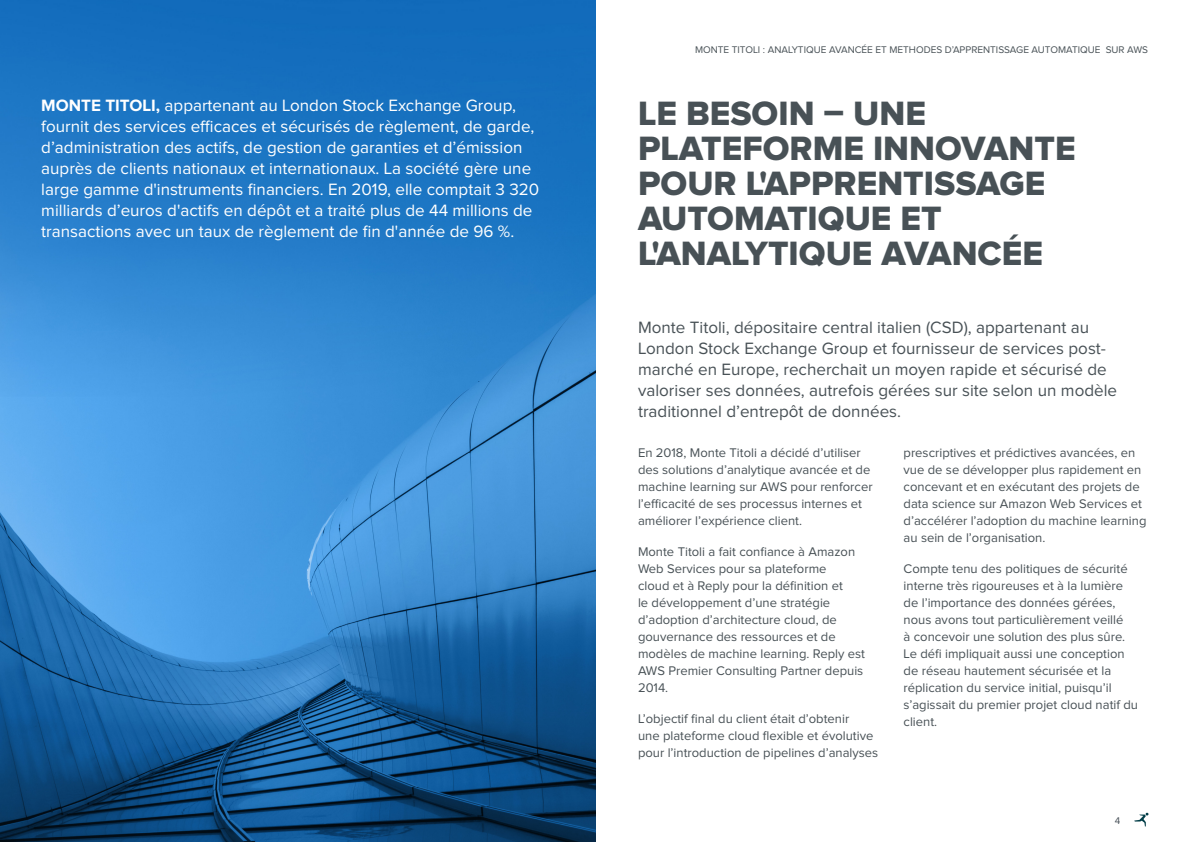
<style>
.page{position:relative;width:1191px;height:842px;background:#fff}
.page>*{position:absolute;margin:0;border:0;box-sizing:border-box;transform-origin:0 0}
.TITLE_35_grey{font:35px/35px "Proxima Nova Extrabld";color:#485156}
.Company_text_grey{font:17px/21px "Proxima Nova";color:#fff}
.TITLE_35_grey-2{font:17px/21px "Proxima Nova";color:#485156}
.TITLE_35_grey-3{font:13px/17px "Proxima Nova";color:#485156}
.t1{font:10px "Proxima Nova";color:#485156}
.t2{font:10px "Proxima Nova";color:#434c54}
.s1{font-weight:700}
</style>
<div class="page">
<img style="left:0;top:0;width:595px;height:842px">
<img style="left:1134px;top:813px;width:14px;height:14px">
<p class="Company_text_grey" style="left:41px;top:96px;width:499px"><span class="s1">MONTE TITOLI,</span> appartenant au London Stock Exchange Group, fournit des services efficaces et sécurisés de règlement, de garde, d’administration des actifs, de gestion de garanties et d’émission auprès de clients nationaux et internationaux. La société gère une large gamme d'instruments financiers. En 2019, elle comptait 3 320 milliards d’euros d'actifs en dépôt et a traité plus de 44 millions de transactions avec un taux de règlement de fin d'année de 96 %.</p>
<p class="t1" style="left:695px;top:45px;width:454px">MONTE TITOLI : ANALYTIQUE AVANCÉE ET METHODES D’APPRENTISSAGE AUTOMATIQUE SUR AWS</p>
<p class="TITLE_35_grey" style="left:638px;top:98px;width:439px">LE BESOIN – UNE<br>PLATEFORME INNOVANTE<br>POUR L'APPRENTISSAGE<br>AUTOMATIQUE ET<br>L'ANALYTIQUE AVANCÉE</p>
<p class="TITLE_35_grey-2" style="left:638px;top:317px;width:480px">Monte Titoli, dépositaire central italien (CSD), appartenant au London Stock Exchange Group et fournisseur de services post&shy;marché en Europe, recherchait un moyen rapide et sécurisé de valoriser ses données, autrefois gérées sur site selon un modèle traditionnel d’entrepôt de données.</p>
<p class="TITLE_35_grey-3" style="left:638px;top:444px;width:236px">En 2018, Monte Titoli a décidé d’utiliser des solutions d’analytique avancée et de machine learning sur AWS pour renforcer l’efficacité de ses processus internes et améliorer l’expérience client.</p>
<p class="TITLE_35_grey-3" style="left:638px;top:543px;width:228px">Monte Titoli a fait confiance à Amazon<br>Web Services pour sa plateforme<br>cloud et à Reply pour la définition et<br>le développement d’une stratégie d’adoption d’architecture cloud, de gouvernance des ressources et de modèles de machine learning. Reply est<br>AWS Premier Consulting Partner depuis<br>2014.</p>
<p class="TITLE_35_grey-3" style="left:638px;top:710px;width:242px">L’objectif final du client était d’obtenir<br>une plateforme cloud flexible et évolutive pour l’introduction de pipelines d’analyses</p>
<p class="TITLE_35_grey-3" style="left:903px;top:444px;width:244px">prescriptives et prédictives avancées, en vue de se développer plus rapidement en concevant et en exécutant des projets de data science sur Amazon Web Services et d’accélérer l’adoption du machine learning au sein de l’organisation.</p>
<p class="TITLE_35_grey-3" style="left:903px;top:560px;width:236px">Compte tenu des politiques de sécurité interne très rigoureuses et à la lumière de l’importance des données gérées, nous avons tout particulièrement veillé<br>à concevoir une solution des plus sûre.<br>Le défi impliquait aussi une conception de réseau hautement sécurisée et la réplication du service initial, puisqu’il s’agissait du premier projet cloud natif du client.</p>
<p class="t2" style="left:1114px;top:816px;width:7px">4</p>
</div>
